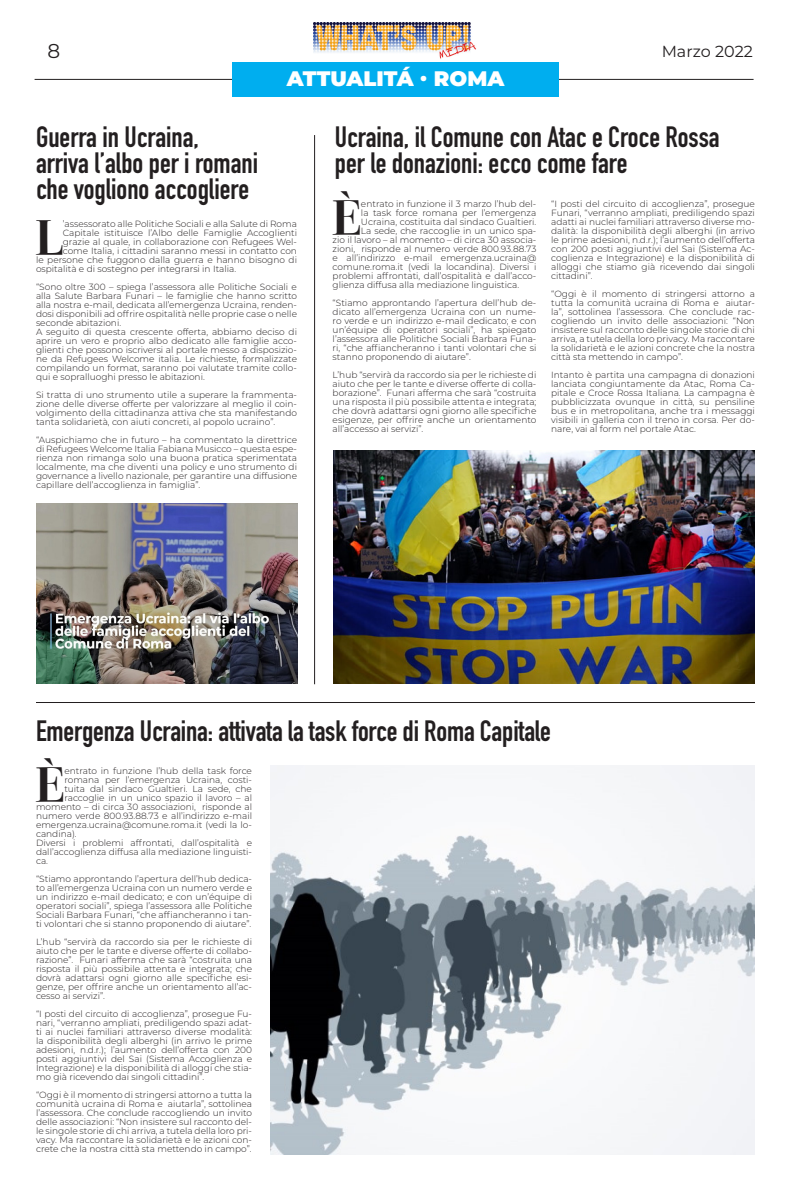
<style>
.page{position:relative;width:791px;height:1191px;background:#fff}
.page>*{position:absolute;margin:0;border:0;box-sizing:border-box;transform-origin:0 0}
.t1{font:700 48px "Bodoni Svty Two ITCTT";color:#231f20}
.t2{font:700 29px "DIN Condensed";color:#231f20}
.t3{font:900 21px "Montserrat";color:#fff}
.t4{font:20px "Montserrat";color:#231f20}
.t5{font:16px "Montserrat";color:#231f20}
.t6{font:300 9px/9px "Montserrat";color:#231f20;text-align:justify}
</style>
<div class="page">
<img style="left:314px;top:23px;width:162px;height:36px">
<hr style="left:35px;top:79px;width:718px;height:1px;background:#231f20">
<div style="left:232px;top:62px;width:326px;height:34px;background:#00aeef"></div>
<hr style="left:314px;top:135px;width:1px;height:549px;background:#231f20">
<hr style="left:36px;top:702px;width:719px;height:1px;background:#231f20">
<img style="left:36px;top:504px;width:261px;height:180px">
<img style="left:333px;top:450px;width:422px;height:233px">
<img style="left:270px;top:765px;width:485px;height:390px">
<p class="t4" style="left:47px;top:38px;width:14px">8</p>
<p class="t5" style="left:662px;top:40px;width:93px">Marzo 2022</p>
<p class="t3" style="left:287px;top:63px;width:219px">ATTUALITÁ · ROMA</p>
<p class="t2" style="left:36px;top:117px;width:165px">Guerra in Ucraina,</p>
<p class="t2" style="left:36px;top:143px;width:224px">arriva l’albo per i romani</p>
<p class="t2" style="left:36px;top:169px;width:215px">che vogliono accogliere</p>
<p class="t1" style="left:36px;top:198px;width:29px">L</p>
<p class="t6" style="left:63px;top:219px;width:236px">’assessorato alle Politiche Sociali e alla Salute di Roma</p>
<p class="t6" style="left:63px;top:228px;width:236px">Capitale istituisce l’Albo delle Famiglie Accoglienti</p>
<p class="t6" style="left:63px;top:237px;width:236px">grazie al quale, in collaborazione con Refugees Wel-</p>
<p class="t6" style="left:63px;top:246px;width:236px">come Italia, i cittadini saranno messi in contatto con</p>
<p class="t6" style="left:36px;top:255px;width:263px">le persone che fuggono dalla guerra e hanno bisogno di</p>
<p class="t6" style="left:36px;top:264px;width:202px">ospitalità e di sostegno per integrarsi in Italia.</p>
<p class="t6" style="left:36px;top:282px;width:263px">“Sono oltre 300 – spiega l’assessora alle Politiche Sociali e alla Salute Barbara Funari – le famiglie che hanno scritto alla nostra e-mail, dedicata all’emergenza Ucraina, renden&shy;dosi disponibili ad offrire ospitalità nelle proprie case o nelle seconde abitazioni.</p>
<p class="t6" style="left:36px;top:327px;width:262px">A seguito di questa crescente offerta, abbiamo deciso di aprire un vero e proprio albo dedicato alle famiglie acco&shy;glienti che possono iscriversi al portale messo a disposizio&shy;ne da Refugees Welcome italia. Le richieste, formalizzate compilando un format, saranno poi valutate tramite collo&shy;qui e sopralluoghi presso le abitazioni.</p>
<p class="t6" style="left:36px;top:390px;width:262px">Si tratta di uno strumento utile a superare la frammenta&shy;zione delle diverse offerte per valorizzare al meglio il coin&shy;volgimento della cittadinanza attiva che sta manifestando tanta solidarietà, con aiuti concreti, al popolo ucraino”.</p>
<p class="t6" style="left:36px;top:435px;width:263px">“Auspichiamo che in futuro – ha commentato la direttrice di Refugees Welcome Italia Fabiana Musicco – questa espe&shy;rienza non rimanga solo una buona pratica sperimentata localmente, ma che diventi una policy e uno strumento di governance a livello nazionale, per garantire una diffusione capillare dell’accoglienza in famiglia”.</p>
<p class="t2" style="left:335px;top:117px;width:386px">Ucraina, il Comune con Atac e Croce Rossa</p>
<p class="t2" style="left:335px;top:143px;width:294px">per le donazioni: ecco come fare</p>
<p class="t1" style="left:332px;top:178px;width:30px">È</p>
<p class="t6" style="left:361px;top:199px;width:177px">entrato in funzione il 3 marzo l’hub del-</p>
<p class="t6" style="left:361px;top:208px;width:177px">la task force romana per l’emergenza</p>
<p class="t6" style="left:361px;top:217px;width:177px">Ucraina, costituita dal sindaco Gualtieri.</p>
<p class="t6" style="left:361px;top:226px;width:177px">La sede, che raccoglie in un unico spa-</p>
<p class="t6" style="left:333px;top:235px;width:205px">zio il lavoro – al momento – di circa 30 associa-</p>
<p class="t6" style="left:333px;top:244px;width:205px">zioni, risponde al numero verde 800.93.88.73</p>
<p class="t6" style="left:333px;top:253px;width:205px">e all’indirizzo e-mail emergenza.ucraina@</p>
<p class="t6" style="left:333px;top:262px;width:205px">comune.roma.it (vedi la locandina). Diversi i</p>
<p class="t6" style="left:333px;top:271px;width:205px">problemi affrontati, dall’ospitalità e dall’acco-</p>
<p class="t6" style="left:333px;top:280px;width:188px">glienza diffusa alla mediazione linguistica.</p>
<p class="t6" style="left:333px;top:298px;width:205px">“Stiamo approntando l’apertura dell’hub de&shy;dicato all’emergenza Ucraina con un nume&shy;ro verde e un indirizzo e-mail dedicato; e con un’équipe di operatori sociali”, ha spiegato l’assessora alle Politiche Sociali Barbara Funa&shy;ri, “che affiancheranno i tanti volontari che si stanno proponendo di aiutare”.</p>
<p class="t6" style="left:333px;top:370px;width:205px">L’hub “servirà da raccordo sia per le richieste di aiuto che per le tante e diverse offerte di colla&shy;borazione”. Funari afferma che sarà “costruita una risposta il più possibile attenta e integrata; che dovrà adattarsi ogni giorno alle specifiche esigenze, per offrire anche un orientamento all’accesso ai servizi”.</p>
<p class="t6" style="left:551px;top:199px;width:205px">“I posti del circuito di accoglienza”, prosegue Funari, “verranno ampliati, prediligendo spazi adatti ai nuclei familiari attraverso diverse mo&shy;dalità: la disponibilità degli alberghi (in arrivo le prime adesioni, n.d.r.); l’aumento dell’offerta con 200 posti aggiuntivi del Sai (Sistema Ac&shy;coglienza e Integrazione) e la disponibilità di alloggi che stiamo già ricevendo dai singoli cittadini”.</p>
<p class="t6" style="left:551px;top:289px;width:205px">“Oggi è il momento di stringersi attorno a tutta la comunità ucraina di Roma e aiutar&shy;la”, sottolinea l’assessora. Che conclude rac&shy;cogliendo un invito delle associazioni: “Non insistere sul racconto delle singole storie di chi arriva, a tutela della loro privacy. Ma raccontare la solidarietà e le azioni concrete che la nostra città sta mettendo in campo”.</p>
<p class="t6" style="left:551px;top:370px;width:205px">Intanto è partita una campagna di donazioni lanciata congiuntamente da Atac, Roma Ca&shy;pitale e Croce Rossa Italiana. La campagna è pubblicizzata ovunque in città, su pensiline bus e in metropolitana, anche tra i messaggi visibili in galleria con il treno in corsa. Per do&shy;nare, vai al form nel portale Atac.</p>
<p class="t2" style="left:36px;top:711px;width:516px">Emergenza Ucraina: attivata la task force di Roma Capitale</p>
<p class="t1" style="left:36px;top:745px;width:30px">È</p>
<p class="t6" style="left:64px;top:766px;width:189px">entrato in funzione l’hub della task force</p>
<p class="t6" style="left:64px;top:775px;width:189px">romana per l’emergenza Ucraina, costi-</p>
<p class="t6" style="left:64px;top:784px;width:189px">tuita dal sindaco Gualtieri. La sede, che</p>
<p class="t6" style="left:64px;top:793px;width:189px">raccoglie in un unico spazio il lavoro – al</p>
<p class="t6" style="left:36px;top:802px;width:218px">momento – di circa 30 associazioni, risponde al</p>
<p class="t6" style="left:36px;top:811px;width:217px">numero verde 800.93.88.73 e all’indirizzo e-mail</p>
<p class="t6" style="left:36px;top:820px;width:217px">emergenza.ucraina@comune.roma.it (vedi la lo-</p>
<p class="t6" style="left:36px;top:829px;width:42px">candina).</p>
<p class="t6" style="left:36px;top:838px;width:218px">Diversi i problemi affrontati, dall’ospitalità e dall’accoglienza diffusa alla mediazione linguisti&shy;ca.</p>
<p class="t6" style="left:36px;top:874px;width:218px">“Stiamo approntando l’apertura dell’hub dedica&shy;to all’emergenza Ucraina con un numero verde e un indirizzo e-mail dedicato; e con un’équipe di operatori sociali”, spiega l’assessora alle Politiche Sociali Barbara Funari, “che affiancheranno i tan&shy;ti volontari che si stanno proponendo di aiutare”.</p>
<p class="t6" style="left:36px;top:937px;width:218px">L’hub “servirà da raccordo sia per le richieste di aiuto che per le tante e diverse offerte di collabo&shy;razione”. Funari afferma che sarà “costruita una risposta il più possibile attenta e integrata; che dovrà adattarsi ogni giorno alle specifiche esi&shy;genze, per offrire anche un orientamento all’ac&shy;cesso ai servizi”.</p>
<p class="t6" style="left:36px;top:1009px;width:218px">“I posti del circuito di accoglienza”, prosegue Fu&shy;nari, “verranno ampliati, prediligendo spazi adat&shy;ti ai nuclei familiari attraverso diverse modalità: la disponibilità degli alberghi (in arrivo le prime adesioni, n.d.r.); l’aumento dell’offerta con 200 posti aggiuntivi del Sai (Sistema Accoglienza e Integrazione) e la disponibilità di alloggi che stia&shy;mo già ricevendo dai singoli cittadini”.</p>
<p class="t6" style="left:36px;top:1090px;width:218px">“Oggi è il momento di stringersi attorno a tutta la comunità ucraina di Roma e aiutarla”, sottolinea l’assessora. Che conclude raccogliendo un invito delle associazioni: “Non insistere sul racconto del&shy;le singole storie di chi arriva, a tutela della loro pri&shy;vacy. Ma raccontare la solidarietà e le azioni con&shy;crete che la nostra città sta mettendo in campo”.</p>
</div>
